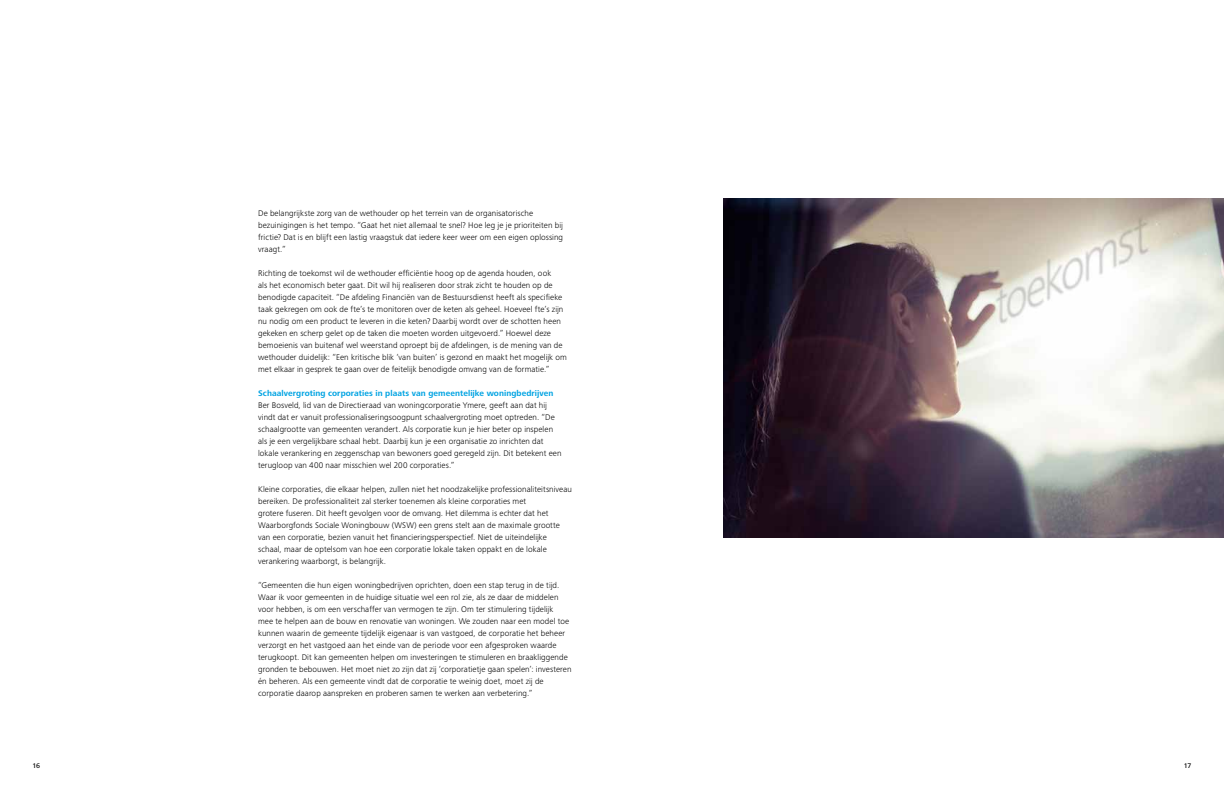
<style>
.page{position:relative;width:1224px;height:792px;background:#fff}
.page>*{position:absolute;margin:0;border:0;box-sizing:border-box;transform-origin:0 0}
.t1{font:300 8.5px/12px "Frutiger Next Pro";letter-spacing:.01em;color:#000}
.t2{font:700 8.5px "Frutiger Next Pro";letter-spacing:.01em;color:#00a3e2}
.t3{font:500 7px "Frutiger Next Pro";color:#000}
</style>
<div class="page">
<img style="left:723px;top:198px;width:501px;height:340px">
<p class="t1" style="left:258px;top:207px;width:307px">De belangrijkste zorg van de wethouder op het terrein van de organisatorische bezuinigingen is het tempo. “Gaat het niet allemaal te snel? Hoe leg je je prioriteiten bij frictie? Dat is en blijft een lastig vraagstuk dat iedere keer weer om een eigen oplossing vraagt.”</p>
<p class="t1" style="left:258px;top:267px;width:310px">Richting de toekomst wil de wethouder efficiëntie hoog op de agenda houden, ook<br>als het economisch beter gaat. Dit wil hij realiseren door strak zicht te houden op de benodigde capaciteit. “De afdeling Financiën van de Bestuursdienst heeft als specifieke taak gekregen om ook de fte’s te monitoren over de keten als geheel. Hoeveel fte’s zijn nu nodig om een product te leveren in die keten? Daarbij wordt over de schotten heen gekeken en scherp gelet op de taken die moeten worden uitgevoerd.” Hoewel deze bemoeienis van buitenaf wel weerstand oproept bij de afdelingen, is de mening van de wethouder duidelijk: “Een kritische blik ‘van buiten’ is gezond en maakt het mogelijk om met elkaar in gesprek te gaan over de feitelijk benodigde omvang van de formatie.”</p>
<p class="t2" style="left:258px;top:388px;width:297px">Schaalvergroting corporaties in plaats van gemeentelijke woningbedrijven</p>
<p class="t1" style="left:258px;top:399px;width:305px">Ber Bosveld, lid van de Directieraad van woningcorporatie Ymere, geeft aan dat hij vindt dat er vanuit professionaliseringsoogpunt schaalvergroting moet optreden. “De schaalgrootte van gemeenten verandert. Als corporatie kun je hier beter op inspelen als je een vergelijkbare schaal hebt. Daarbij kun je een organisatie zo inrichten dat lokale verankering en zeggenschap van bewoners goed geregeld zijn. Dit betekent een terugloop van 400 naar misschien wel 200 corporaties.”</p>
<p class="t1" style="left:258px;top:483px;width:315px">Kleine corporaties, die elkaar helpen, zullen niet het noodzakelijke professionaliteitsniveau bereiken. De professionaliteit zal sterker toenemen als kleine corporaties met<br>grotere fuseren. Dit heeft gevolgen voor de omvang. Het dilemma is echter dat het Waarborgfonds Sociale Woningbouw (WSW) een grens stelt aan de maximale grootte van een corporatie, bezien vanuit het financieringsperspectief. Niet de uiteindelijke schaal, maar de optelsom van hoe een corporatie lokale taken oppakt en de lokale verankering waarborgt, is belangrijk.</p>
<p class="t1" style="left:258px;top:579px;width:315px">“Gemeenten die hun eigen woningbedrijven oprichten, doen een stap terug in de tijd.<br>Waar ik voor gemeenten in de huidige situatie wel een rol zie, als ze daar de middelen voor hebben, is om een verschaffer van vermogen te zijn. Om ter stimulering tijdelijk<br>mee te helpen aan de bouw en renovatie van woningen. We zouden naar een model toe kunnen waarin de gemeente tijdelijk eigenaar is van vastgoed, de corporatie het beheer verzorgt en het vastgoed aan het einde van de periode voor een afgesproken waarde terugkoopt. Dit kan gemeenten helpen om investeringen te stimuleren en braakliggende gronden te bebouwen. Het moet niet zo zijn dat zij ‘corporatietje gaan spelen’: investeren én beheren. Als een gemeente vindt dat de corporatie te weinig doet, moet zij de corporatie daarop aanspreken en proberen samen te werken aan verbetering.”</p>
<p class="t3" style="left:32px;top:762px;width:9px">16</p>
<p class="t3" style="left:1184px;top:762px;width:9px">17</p>
</div>
